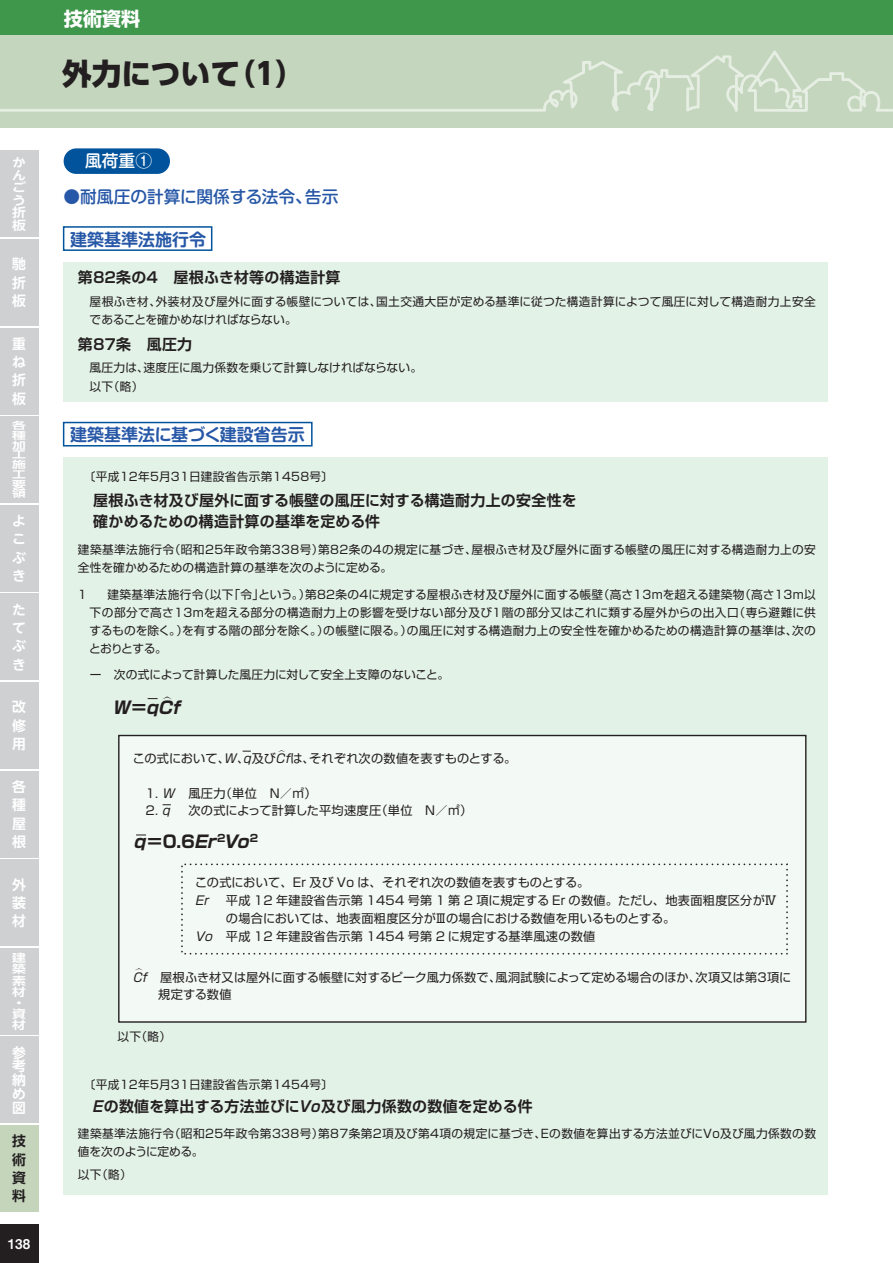
<style>
.page{position:relative;width:893px;height:1263px;background:#fff}
.page>*{position:absolute;margin:0;border:0;box-sizing:border-box;transform-origin:0 0}
.t1{font:800 29.7px "UD Shin Go Pro";color:#231f20}
.t2{font:700 19.2px "UD Shin Go Pro";color:#fff}
.t3{font:700 17.1px "Shin Go Pro";color:#231f20}
.t4{font:700 16.95px "Shin M Go Pro De";color:#2758a7}
.t5{font:500 16.8px "Shin M Go Pro";color:#2758a7}
.t6{font:500 16.8px "Shin M Go Pro";color:#fff}
.t7{font:700 14.85px/21.3px "Shin Go Pro De";letter-spacing:.025em;color:#231f20}
.t8{font:700 13.8px/18.5px "UD Shin Go NT Pro De";color:#fff;text-align:justify}
.t9{font:700 13.8px/18.5px "UD Shin Go NT Pro De";color:#231f20;text-align:justify}
.t10{font:13.5px "Midashi Go Pro MB31";color:#fff}
.t11{font:700 12.45px/12.5px "UD Shin Go NT Pro De";color:#fff;scale:1.11 1}
.t12{font:12.15px/17.2px "Shin Go Pro";letter-spacing:.015em;color:#231f20}
.t13{font:11.7px/18px "Shin Go Pro";letter-spacing:.025em;color:#231f20}
.t14{font:11.7px/18px "Shin Go Pro";color:#231f20}
.t15{font:700 11.1px/11.1px "UD Shin Go NT Pro De";color:#fff;scale:1.25 1}
.t16{font:700 9.6px/9.6px "UD Shin Go NT Pro De";color:#fff;text-align:justify;scale:1.43 1}
</style>
<div class="page">
<div style="left:0;top:0;width:893px;height:128px;background:#c4d6bd"></div>
<div style="left:0;top:0;width:893px;height:34px;background:#3f974c"></div>
<svg style="left:0;top:51px;width:893px;height:60px"></svg>
<div style="left:64px;top:457px;width:764px;height:738px;background:#e3f2e7"></div>
<div style="left:64px;top:262px;width:764px;height:139px;background:#e3f2e7"></div>
<div style="left:63px;top:226px;width:149px;height:25px;border:2px solid #01549c"></div>
<div style="left:63px;top:422px;width:250px;height:24px;border:2px solid #01549c"></div>
<div style="left:119px;top:735px;width:687px;height:287px;background:#f3f9f5"></div>
<svg style="left:135px;top:968px;width:8px;height:2px"></svg>
<div style="left:64px;top:148px;width:106px;height:26px;background:#01549c;border-radius:13px"></div>
<svg style="left:148px;top:696px;width:24px;height:3px"></svg>
<div style="left:0;top:1224px;width:38px;height:39px;background:#231f20"></div>
<div style="left:0;top:239px;width:38px;height:87px;background:#cfd0d2"></div>
<div style="left:0;top:150px;width:38px;height:87px;background:#cfd0d2"></div>
<div style="left:0;top:328px;width:38px;height:86px;background:#cfd0d2"></div>
<div style="left:0;top:416px;width:38px;height:87px;background:#cfd0d2"></div>
<div style="left:0;top:505px;width:38px;height:87px;background:#cfd0d2"></div>
<div style="left:0;top:593px;width:38px;height:87px;background:#cfd0d2"></div>
<div style="left:0;top:682px;width:38px;height:87px;background:#cfd0d2"></div>
<div style="left:0;top:771px;width:38px;height:86px;background:#cfd0d2"></div>
<div style="left:0;top:859px;width:38px;height:87px;background:#cfd0d2"></div>
<div style="left:0;top:948px;width:38px;height:87px;background:#cfd0d2"></div>
<div style="left:0;top:1036px;width:38px;height:87px;background:#cfd0d2"></div>
<div style="left:0;top:1125px;width:38px;height:87px;background:#c5d5bc"></div>
<p class="t11" style="left:12px;top:156px;width:14px">かんごう折板</p>
<p class="t8" style="left:12px;top:254px;width:15px">馳折板</p>
<p class="t8" style="left:12px;top:334px;width:15px">重ね折板</p>
<p class="t16" style="left:12px;top:421px;width:11px">各種加工施工要領</p>
<p class="t8" style="left:12px;top:511px;width:15px;text-align:left">よこぶき</p>
<p class="t8" style="left:12px;top:600px;width:15px">たてぶき</p>
<p class="t8" style="left:12px;top:697px;width:15px">改修用</p>
<p class="t8" style="left:12px;top:777px;width:15px">各種屋根</p>
<p class="t8" style="left:12px;top:875px;width:15px">外装材</p>
<p class="t15" style="left:12px;top:952px;width:12px">建築素材・資材</p>
<p class="t8" style="left:12px;top:1045px;width:15px;line-height:13.8px">参考納め図</p>
<p class="t9" style="left:12px;top:1131px;width:15px">技術資料</p>
<p class="t10" style="left:8px;top:1233px;width:24px">138</p>
<h2 class="t2" style="left:64px;top:3px;width:78px">技術資料</h2>
<h1 class="t1" style="left:62px;top:49px;width:244px">外力について（1）</h1>
<h3 class="t6" style="left:85px;top:147px;width:68px">風荷重①</h3>
<h3 class="t5" style="left:63px;top:183px;width:276px">●耐風圧の計算に関係する法令、告示</h3>
<h3 class="t4" style="left:70px;top:225px;width:138px">建築基準法施行令</h3>
<p class="t7" style="left:78px;top:265px;width:264px">第８２条の４　屋根ふき材等の構造計算</p>
<p class="t13" style="left:90px;top:291px;width:728px">屋根ふき材、外装材及び屋外に面する帳壁については、国土交通大臣が定める基準に従つた構造計算によつて風圧に対して構造耐力上安全であることを確かめなければならない。</p>
<p class="t7" style="left:78px;top:332px;width:116px">第８７条　風圧力</p>
<p class="t14" style="left:90px;top:358px;width:334px">風圧力は、速度圧に風力係数を乗じて計算しなければならない。以下（略）</p>
<h3 class="t4" style="left:70px;top:421px;width:236px">建築基準法に基づく建設省告示</h3>
<p class="t13" style="left:84px;top:466px;width:251px">〔平成12年5月31日建設省告示第1458号〕</p>
<p class="t7" style="left:78px;top:488px;width:500px">　屋根ふき材及び屋外に面する帳壁の風圧に対する構造耐力上の安全性を　確かめるための構造計算の基準を定める件</p>
<p class="t13" style="left:78px;top:539px;width:739px">建築基準法施行令（昭和25年政令第338号）第82条の4の規定に基づき、屋根ふき材及び屋外に面する帳壁の風圧に対する構造耐力上の安全性を確かめるための構造計算の基準を次のように定める。</p>
<p class="t13" style="left:89px;top:584px;width:728px;text-align:justify;text-indent:-11px">1 　建築基準法施行令（以下「令」という。）第82条の4に規定する屋根ふき材及び屋外に面する帳壁（高さ13mを超える建築物（高さ13m以下の部分で高さ13mを超える部分の構造耐力上の影響を受けない部分及び1階の部分又はこれに類する屋外からの出入口（専ら避難に供するものを除く。）を有する階の部分を除く。）の帳壁に限る。）の風圧に対する構造耐力上の安全性を確かめるための構造計算の基準は、次のとおりとする。</p>
<p class="t13" style="left:78px;top:665px;width:373px">　ー　次の式によって計算した風圧力に対して安全上支障のないこと。</p>
<h3 class="t3" style="left:114px;top:694px;width:70px">W＝qCf</h3>
<p class="t12" style="left:133px;top:748px;width:385px">この式において、W、q及びCfは、それぞれ次の数値を表すものとする。</p>
<p class="t12" style="left:133px;top:783px;width:185px">　１．W 風圧力（単位　N／㎡）　２．q</p>
<p class="t12" style="left:188px;top:800px;width:286px">次の式によって計算した平均速度圧（単位　N／㎡）</p>
<h3 class="t3" style="left:134px;top:828px;width:125px">q＝0.6Er<sup>2</sup>Vo<sup>2</sup></h3>
<p class="t12" style="left:195px;top:872px;width:396px;line-height:18px">この式において、Er 及び Vo は、それぞれ次の数値を表すものとする。<br>Er</p>
<p class="t12" style="left:226px;top:890px;width:553px">平成 12 年建設省告示第 1454 号第 1 第 2 項に規定する Er の数値。ただし、地表面粗度区分がⅣ</p>
<p class="t12" style="left:226px;top:908px;width:451px">の場合においては、地表面粗度区分がⅢの場合における数値を用いるものとする。</p>
<p class="t12" style="left:196px;top:926px;width:401px">Vo 平成 12 年建設省告示第 1454 号第 2 に規定する基準風速の数値</p>
<p class="t12" style="left:133px;top:967px;width:659px">Cf　屋根ふき材又は屋外に面する帳壁に対するピーク風力係数で、風洞試験によって定める場合のほか、次項又は第3項に　　規定する数値</p>
<p class="t13" style="left:118px;top:1026px;width:55px">以下（略）</p>
<p class="t13" style="left:84px;top:1074px;width:251px">〔平成12年5月31日建設省告示第1454号〕</p>
<p class="t7" style="left:93px;top:1093px;width:441px">Eの数値を算出する方法並びにVo及び風力係数の数値を定める件</p>
<p class="t13" style="left:78px;top:1123px;width:740px">建築基準法施行令（昭和25年政令第338号）第87条第2項及び第4項の規定に基づき、Eの数値を算出する方法並びにVo及び風力係数の数値を次のように定める。</p>
<p class="t13" style="left:78px;top:1164px;width:55px">以下（略）</p>
</div>
